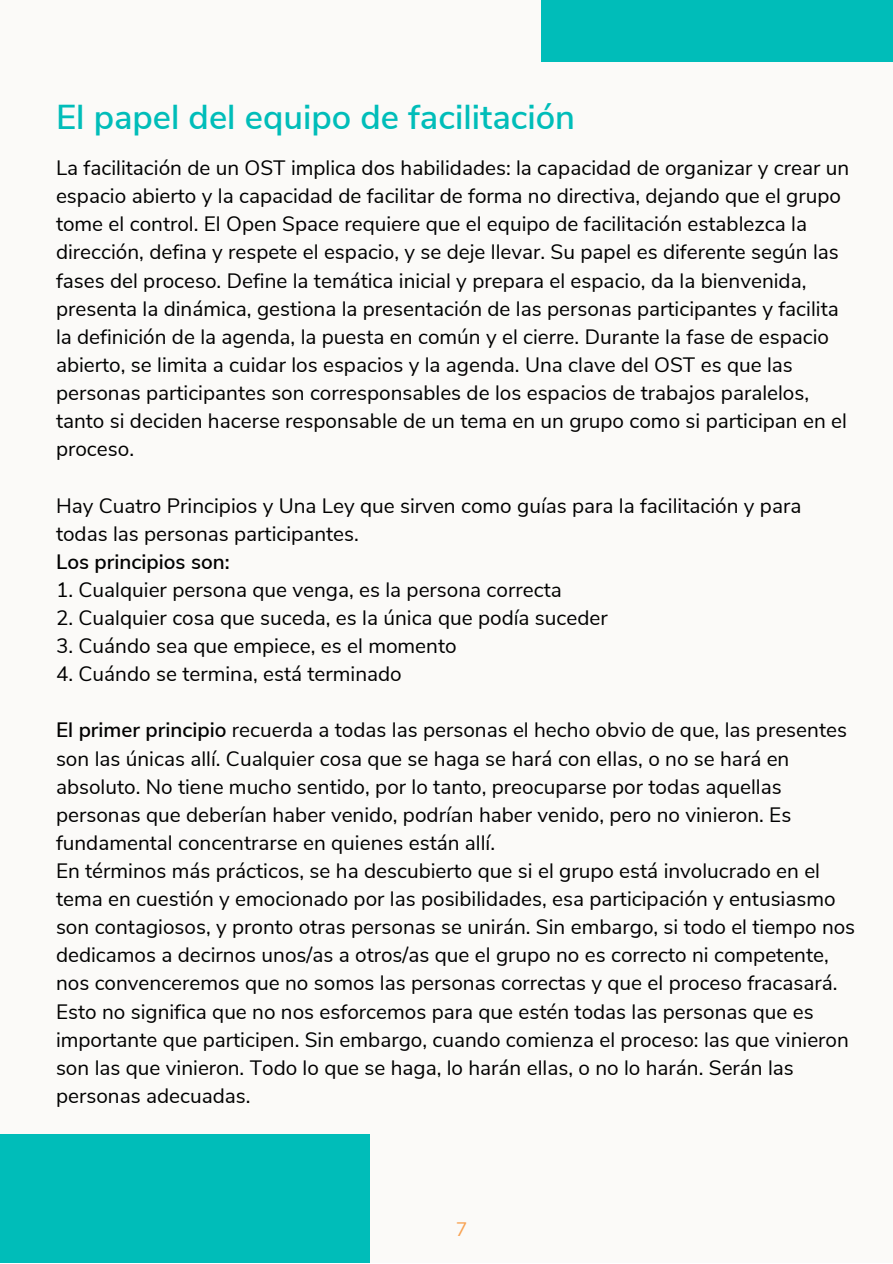
<style>
.page{position:relative;width:893px;height:1264px;background:#fff}
.page>*{position:absolute;margin:0;border:0;box-sizing:border-box;transform-origin:0 0}
.t1{font:600 34.5px "Nunito Sans";color:#00bdb9}
.t2{font:20.7px/28px "Nunito Sans";color:#000}
.t3{font:600 20.7px "Nunito Sans";color:#000}
.t4{font:19.5px "Nunito Sans";color:#f8a252}
.s1{font-weight:600}
</style>
<div class="page">
<div style="left:0;top:0;width:892px;height:1262px;background:#fbfaf8"></div>
<div style="left:540px;top:0;width:352px;height:62px;background:#00bdb9"></div>
<div style="left:0;top:1134px;width:370px;height:128px;background:#00bdb9"></div>
<h1 class="t1" style="left:56px;top:94px;width:520px">El papel del equipo de facilitación</h1>
<p class="t2" style="left:56px;top:154px;width:794px">La facilitación de un OST implica dos habilidades: la capacidad de organizar y crear un espacio abierto y la capacidad de facilitar de forma no directiva, dejando que el grupo tome el control. El Open Space requiere que el equipo de facilitación establezca la dirección, defina y respete el espacio, y se deje llevar. Su papel es diferente según las fases del proceso. Define la temática inicial y prepara el espacio, da la bienvenida, presenta la dinámica, gestiona la presentación de las personas participantes y facilita la definición de la agenda, la puesta en común y el cierre. Durante la fase de espacio abierto, se limita a cuidar los espacios y la agenda. Una clave del OST es que las personas participantes son corresponsables de los espacios de trabajos paralelos, tanto si deciden hacerse responsable de un tema en un grupo como si participan en el proceso.</p>
<p class="t2" style="left:56px;top:491px;width:746px">Hay Cuatro Principios y Una Ley que sirven como guías para la facilitación y para todas las personas participantes.</p>
<p class="t3" style="left:56px;top:548px;width:175px">Los principios son:</p>
<p class="t2" style="left:56px;top:576px;width:507px">1. Cualquier persona que venga, es la persona correcta</p>
<p class="t2" style="left:56px;top:604px;width:553px">2. Cualquier cosa que suceda, es la única que podía suceder</p>
<p class="t2" style="left:56px;top:632px;width:402px">3. Cuándo sea que empiece, es el momento</p>
<p class="t2" style="left:56px;top:660px;width:347px">4. Cuándo se termina, está terminado</p>
<p class="t2" style="left:56px;top:716px;width:800px"><span class="s1">El primer principio</span> recuerda a todas las personas el hecho obvio de que, las presentes son las únicas allí. Cualquier cosa que se haga se hará con ellas, o no se hará en absoluto. No tiene mucho sentido, por lo tanto, preocuparse por todas aquellas personas que deberían haber venido, podrían haber venido, pero no vinieron. Es fundamental concentrarse en quienes están allí.<br>En términos más prácticos, se ha descubierto que si el grupo está involucrado en el tema en cuestión y emocionado por las posibilidades, esa participación y entusiasmo son contagiosos, y pronto otras personas se unirán. Sin embargo, si todo el tiempo nos dedicamos a decirnos unos/as a otros/as que el grupo no es correcto ni competente, nos convenceremos que no somos las personas correctas y que el proceso fracasará.<br>Esto no significa que no nos esforcemos para que estén todas las personas que es importante que participen. Sin embargo, cuando comienza el proceso: las que vinieron son las que vinieron. Todo lo que se haga, lo harán ellas, o no lo harán. Serán las personas adecuadas.</p>
<p class="t4" style="left:456px;top:1216px;width:13px">7</p>
</div>
